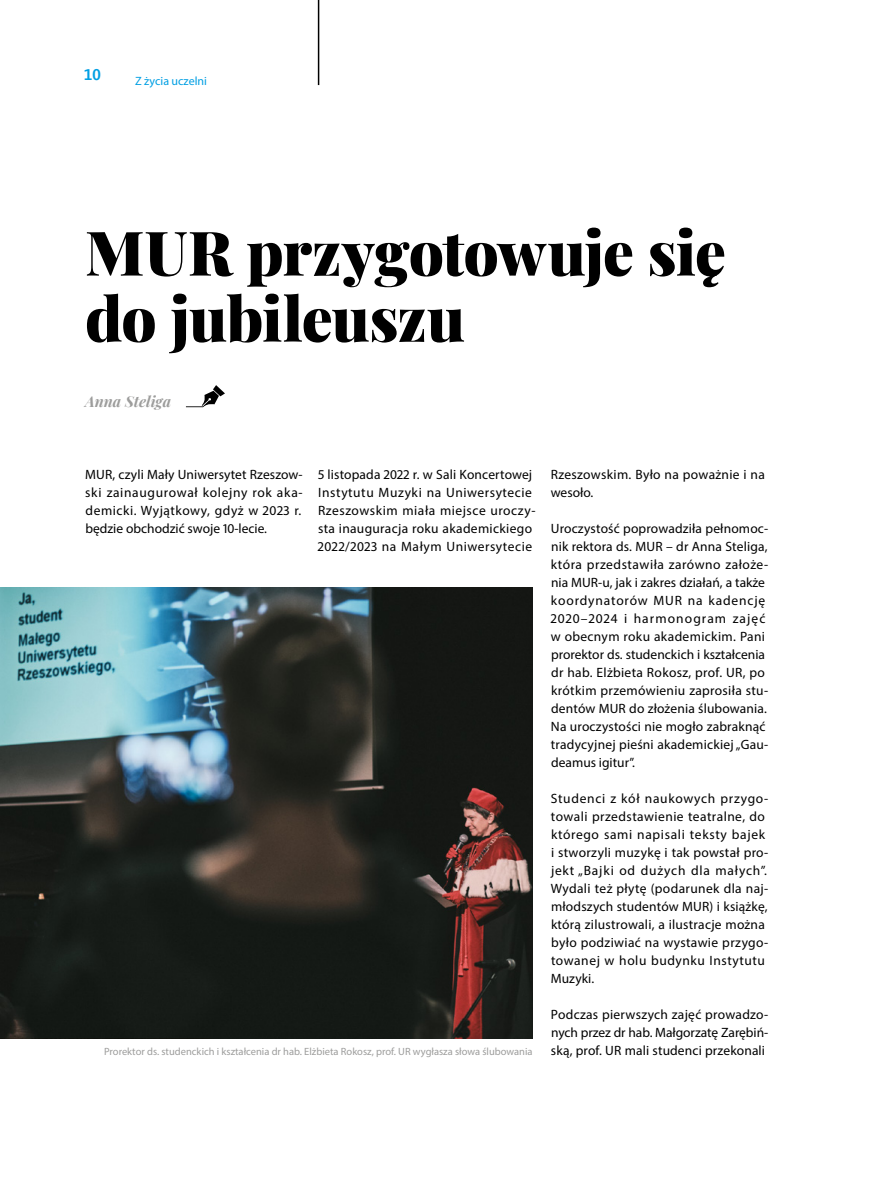
<style>
.page{position:relative;width:893px;height:1191px;background:#fff}
.page>*{position:absolute;margin:0;border:0;box-sizing:border-box;transform-origin:0 0}
.t1{font:900 61.5px/66px "Playfair Display";letter-spacing:-.015em;color:#000}
.t2{font:700 16.5px "Corbel";color:#009fe3}
.t3{font:italic 700 15px "Playfair Display";color:#9d9d9c}
.t4{font:13.5px/18px "Myriad Pro";letter-spacing:.025em;color:#000}
.t5{font:12px "Myriad Pro";color:#009fe3}
.t6{font:10.5px "Myriad Pro";color:#9d9d9c}
</style>
<div class="page">
<hr style="left:318px;top:0;width:1px;height:85px;background:#000">
<svg style="left:186px;top:385px;width:39px;height:22px"></svg>
<img style="left:0;top:588px;width:533px;height:450px">
<p class="t2" style="left:84px;top:65px;width:18px">10</p>
<p class="t5" style="left:135px;top:74px;width:73px">Z życia uczelni</p>
<h1 class="t1" style="left:85px;top:214px;width:642px">MUR przygotowuje się do jubileuszu</h1>
<p class="t3" style="left:85px;top:389px;width:87px">Anna Steliga</p>
<p class="t4" style="left:85px;top:465px;width:219px;text-align:justify">MUR, czyli Mały Uniwersytet Rzeszow&shy;ski zainaugurował kolejny rok aka&shy;demicki. Wyjątkowy, gdyż w 2023 r. będzie obchodzić swoje 10-lecie.</p>
<p class="t4" style="left:318px;top:465px;width:219px">5 listopada 2022 r. w Sali Koncertowej Instytutu Muzyki na Uniwersytecie Rzeszowskim miała miejsce uroczy&shy;sta inauguracja roku akademickiego 2022/2023 na Małym Uniwersytecie</p>
<p class="t6" style="left:104px;top:1045px;width:430px">Prorektor ds. studenckich i kształcenia dr hab. Elżbieta Rokosz, prof. UR wygłasza słowa ślubowania</p>
<p class="t4" style="left:551px;top:465px;width:216px">Rzeszowskim. Było na poważnie i na wesoło.</p>
<p class="t4" style="left:551px;top:519px;width:219px">Uroczystość poprowadziła pełnomoc&shy;nik rektora ds. MUR – dr Anna Steliga, która przedstawiła zarówno założe&shy;nia MUR-u, jak i zakres działań, a także koordynatorów MUR na kadencję 2020–2024 i harmonogram zajęć w obecnym roku akademickim. Pani prorektor ds. studenckich i kształcenia dr hab. Elżbieta Rokosz, prof. UR, po krótkim przemówieniu zaprosiła stu&shy;dentów MUR do złożenia ślubowania.<br>Na uroczystości nie mogło zabraknąć tradycyjnej pieśni akademickiej „Gau&shy;deamus igitur”.</p>
<p class="t4" style="left:551px;top:789px;width:219px">Studenci z kół naukowych przygo&shy;towali przedstawienie teatralne, do którego sami napisali teksty bajek i stworzyli muzykę i tak powstał pro&shy;jekt „Bajki od dużych dla małych”.<br>Wydali też płytę (podarunek dla naj&shy;młodszych studentów MUR) i książkę, którą zilustrowali, a ilustracje można było podziwiać na wystawie przygo&shy;towanej w holu budynku Instytutu Muzyki.</p>
<p class="t4" style="left:551px;top:1005px;width:219px;text-align:justify">Podczas pierwszych zajęć prowadzo&shy;nych przez dr hab. Małgorzatę Zarębiń&shy;ską, prof. UR mali studenci przekonali</p>
</div>
